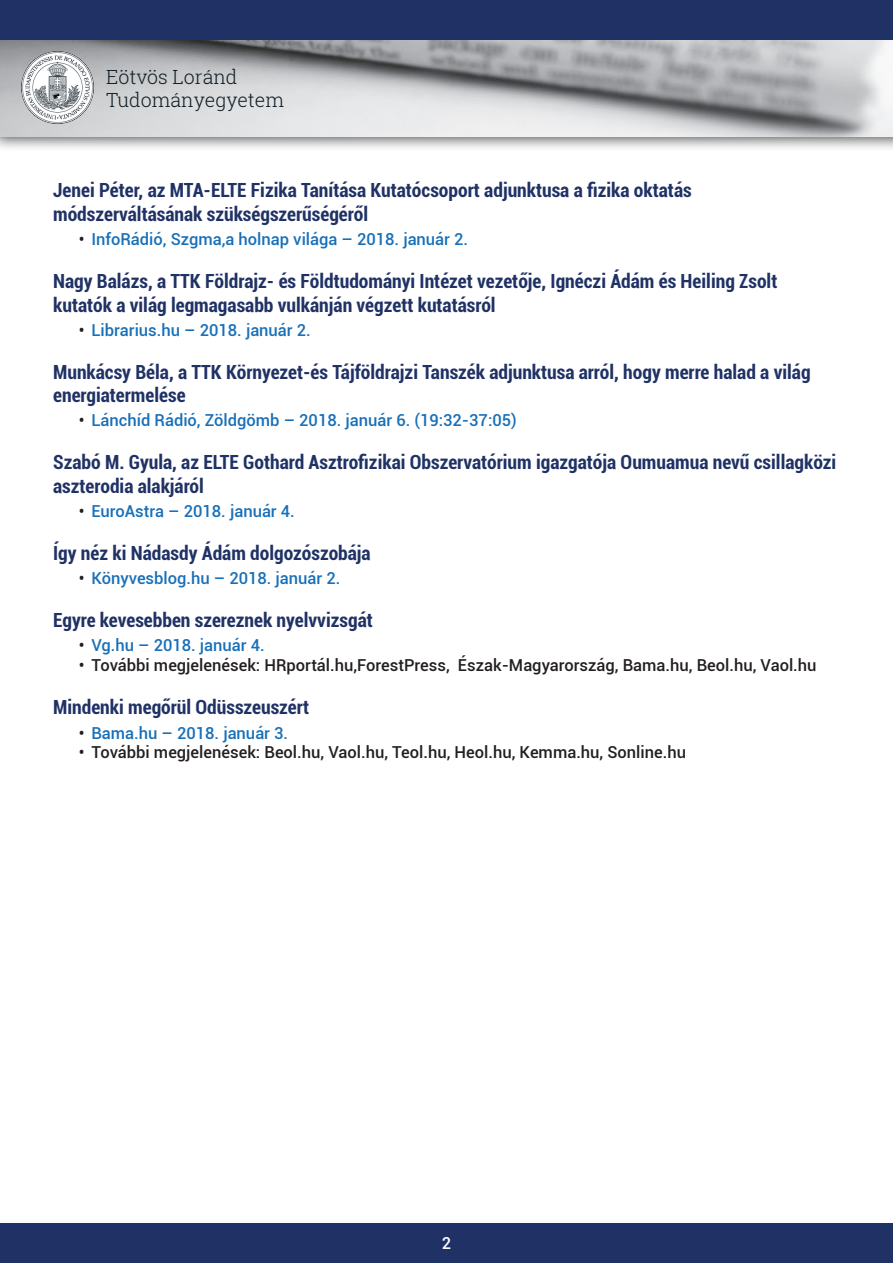
<style>
.page{position:relative;width:893px;height:1263px;background:#fff}
.page>*{position:absolute;margin:0;border:0;box-sizing:border-box;transform-origin:0 0}
.t1{font:700 condensed 19.5px/23.4px "Roboto";color:#203265}
.t2{font:300 19.5px/23.4px "Roboto Slab";color:#0e1d27}
.t3{font:500 16.5px "Roboto";color:#1870b9}
.t4{font:500 16.5px "Roboto";color:#231f20}
.t5{font:500 16.5px "Roboto";color:#fff}
.s1{color:#231f20}
</style>
<div class="page">
<div style="left:0;top:0;width:893px;height:152px;background:#231f20;opacity:.75"></div>
<img style="left:0;top:40px;width:893px;height:96px">
<div style="left:0;top:0;width:893px;height:40px;background:#203265"></div>
<img style="left:21px;top:51px;width:73px;height:72px">
<div style="left:0;top:1223px;width:893px;height:40px;background:#203265"></div>
<p class="t2" style="left:106px;top:65px;width:179px">Eötvös Loránd<br>Tudományegyetem</p>
<p class="t1" style="left:53px;top:178px;width:640px">Jenei Péter, az MTA-ELTE Fizika Tanítása Kutatócsoport adjunktusa a fizika oktatás módszerváltásának szükségszerűségéről</p>
<p class="t3" style="left:79px;top:227px;width:391px"><span class="s1">•</span> InfoRádió, Szgma,a holnap világa – 2018. január 2.</p>
<p class="t1" style="left:53px;top:269px;width:726px">Nagy Balázs, a TTK Földrajz- és Földtudományi Intézet vezetője, Ignéczi Ádám és Heiling Zsolt kutatók a világ legmagasabb vulkánján végzett kutatásról</p>
<p class="t3" style="left:79px;top:318px;width:234px"><span class="s1">•</span> Librarius.hu – 2018. január 2.</p>
<p class="t1" style="left:53px;top:359px;width:759px">Munkácsy Béla, a TTK Környezet-és Tájföldrajzi Tanszék adjunktusa arról, hogy merre halad a világ energiatermelése</p>
<p class="t3" style="left:79px;top:409px;width:440px"><span class="s1">•</span> Lánchíd Rádió, Zöldgömb – 2018. január 6. (19:32-37:05)</p>
<p class="t1" style="left:53px;top:450px;width:785px">Szabó M. Gyula, az ELTE Gothard Asztrofizikai Obszervatórium igazgatója Oumuamua nevű csillagközi aszterodia alakjáról</p>
<p class="t3" style="left:79px;top:499px;width:218px"><span class="s1">•</span> EuroAstra – 2018. január 4.</p>
<p class="t1" style="left:53px;top:541px;width:319px">Így néz ki Nádasdy Ádám dolgozószobája</p>
<p class="t3" style="left:79px;top:567px;width:263px"><span class="s1">•</span> Könyvesblog.hu – 2018. január 2.</p>
<p class="t1" style="left:53px;top:608px;width:321px">Egyre kevesebben szereznek nyelvvizsgát</p>
<p class="t3" style="left:79px;top:634px;width:188px"><span class="s1">•</span> Vg.hu – 2018. január 4.</p>
<p class="t4" style="left:79px;top:654px;width:739px">• További megjelenések: HRportál.hu,ForestPress, Észak-Magyarország, Bama.hu, Beol.hu, Vaol.hu</p>
<p class="t1" style="left:53px;top:695px;width:257px">Mindenki megőrül Odüsszeuszért</p>
<p class="t3" style="left:79px;top:721px;width:211px"><span class="s1">•</span> Bama.hu – 2018. január 3.</p>
<p class="t4" style="left:79px;top:741px;width:609px">• További megjelenések: Beol.hu, Vaol.hu, Teol.hu, Heol.hu, Kemma.hu, Sonline.hu</p>
<p class="t5" style="left:442px;top:1232px;width:11px">2</p>
</div>
